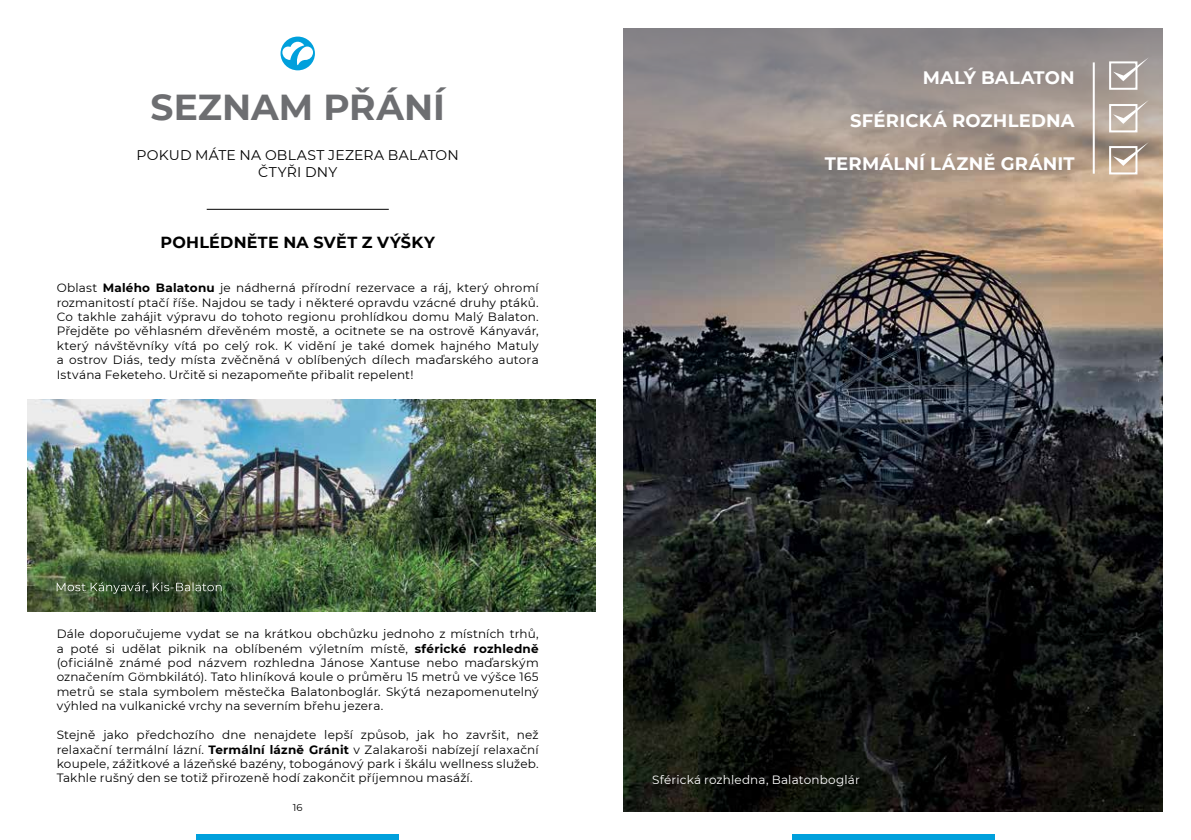
<style>
.page{position:relative;width:1191px;height:840px;background:#fff}
.page>*{position:absolute;margin:0;border:0;box-sizing:border-box;transform-origin:0 0}
.t1{font:700 36px "Montserrat";color:#6d6e71}
.t2{font:700 18px "Montserrat";letter-spacing:.01em;color:#fff}
.t3{font:700 16px "Montserrat";letter-spacing:.02em;color:#000}
.t4{font:14px/16.8px "Montserrat";letter-spacing:.015em;color:#000;text-align:center}
.t5{font:12px/14.4px "Montserrat";letter-spacing:.015em;color:#000;text-align:justify}
.t6{font:12px "Montserrat";letter-spacing:.01em;color:#fff}
.t7{font:10px "Montserrat";color:#000}
.s1{font-weight:700}
</style>
<div class="page">
<div style="left:792px;top:833px;width:202px;height:6px;background:#00a0dc"></div>
<div style="left:197px;top:833px;width:202px;height:6px;background:#00a0dc"></div>
<img style="left:624px;top:220px;width:538px;height:591px">
<svg style="left:623px;top:28px;width:539px;height:192px;background:#9b8f89"></svg>
<hr style="left:207px;top:209px;width:182px;height:1px;background:#000">
<div style="left:280px;top:37px;width:35px;height:33px;background:#00a0dc;border-radius:50%"></div>
<svg style="left:282px;top:42px;width:31px;height:23px"></svg>
<hr style="left:1092px;top:62px;width:2px;height:111px;background:#fff">
<div style="left:1109px;top:61px;width:28px;height:29px;border:2px solid #fff"></div>
<svg style="left:1113px;top:57px;width:35px;height:24px"></svg>
<div style="left:1109px;top:104px;width:28px;height:28px;border:2px solid #fff"></div>
<svg style="left:1113px;top:100px;width:35px;height:24px"></svg>
<div style="left:1109px;top:146px;width:28px;height:28px;border:2px solid #fff"></div>
<svg style="left:1113px;top:142px;width:35px;height:24px"></svg>
<img style="left:27px;top:399px;width:568px;height:212px">
<svg style="left:57px;top:582px;width:165px;height:11px;background:#56694f"></svg>
<h1 class="t1" style="left:151px;top:81px;width:296px">SEZNAM PŘÁNÍ</h1>
<p class="t4" style="left:136px;top:146px;width:324px">POKUD MÁTE NA OBLAST JEZERA BALATON<br>ČTYŘI DNY</p>
<h3 class="t3" style="left:160px;top:231px;width:276px">POHLÉDNĚTE NA SVĚT Z VÝŠKY</h3>
<p class="t5" style="left:57px;top:280px;width:483px">Oblast <span class="s1">Malého Balatonu</span> je nádherná přírodní rezervace a ráj, který ohromí rozmanitostí ptačí říše. Najdou se tady i některé opravdu vzácné druhy ptáků.<br>Co takhle zahájit výpravu do tohoto regionu prohlídkou domu Malý Balaton.<br>Přejděte po věhlasném dřevěném mostě, a ocitnete se na ostrově Kányavár, který návštěvníky vítá po celý rok. K vidění je také domek hajného Matuly a ostrov Diás, tedy místa zvěčněná v oblíbených dílech maďarského autora Istvána Feketeho. Určitě si nezapomeňte přibalit repelent!</p>
<p class="t5" style="left:57px;top:626px;width:483px">Dále doporučujeme vydat se na krátkou obchůzku jednoho z místních trhů, a poté si udělat piknik na oblíbeném výletním místě, <span class="s1">sférické rozhledně </span>(oficiálně známé pod názvem rozhledna Jánose Xantuse nebo maďarským označením Gömbkilátó). Tato hliníková koule o průměru 15 metrů ve výšce 165 metrů se stala symbolem městečka Balatonboglár. Skýtá nezapomenutelný výhled na vulkanické vrchy na severním břehu jezera.</p>
<p class="t5" style="left:57px;top:726px;width:483px">Stejně jako předchozího dne nenajdete lepší způsob, jak ho završit, než relaxační termální lázní. <span class="s1">Termální lázně Gránit</span> v Zalakaroši nabízejí relaxační koupele, zážitkové a lázeňské bazény, tobogánový park i škálu wellness služeb.<br>Takhle rušný den se totiž přirozeně hodí zakončit příjemnou masáží.</p>
<p class="t7" style="left:293px;top:800px;width:11px">16</p>
<h2 class="t2" style="left:922px;top:64px;width:153px">MALÝ BALATON</h2>
<h2 class="t2" style="left:850px;top:108px;width:226px">SFÉRICKÁ ROZHLEDNA</h2>
<h2 class="t2" style="left:825px;top:151px;width:251px">TERMÁLNÍ LÁZNĚ GRÁNIT</h2>
<p class="t6" style="left:652px;top:770px;width:209px">Sférická rozhledna, Balatonboglár</p>
</div>
